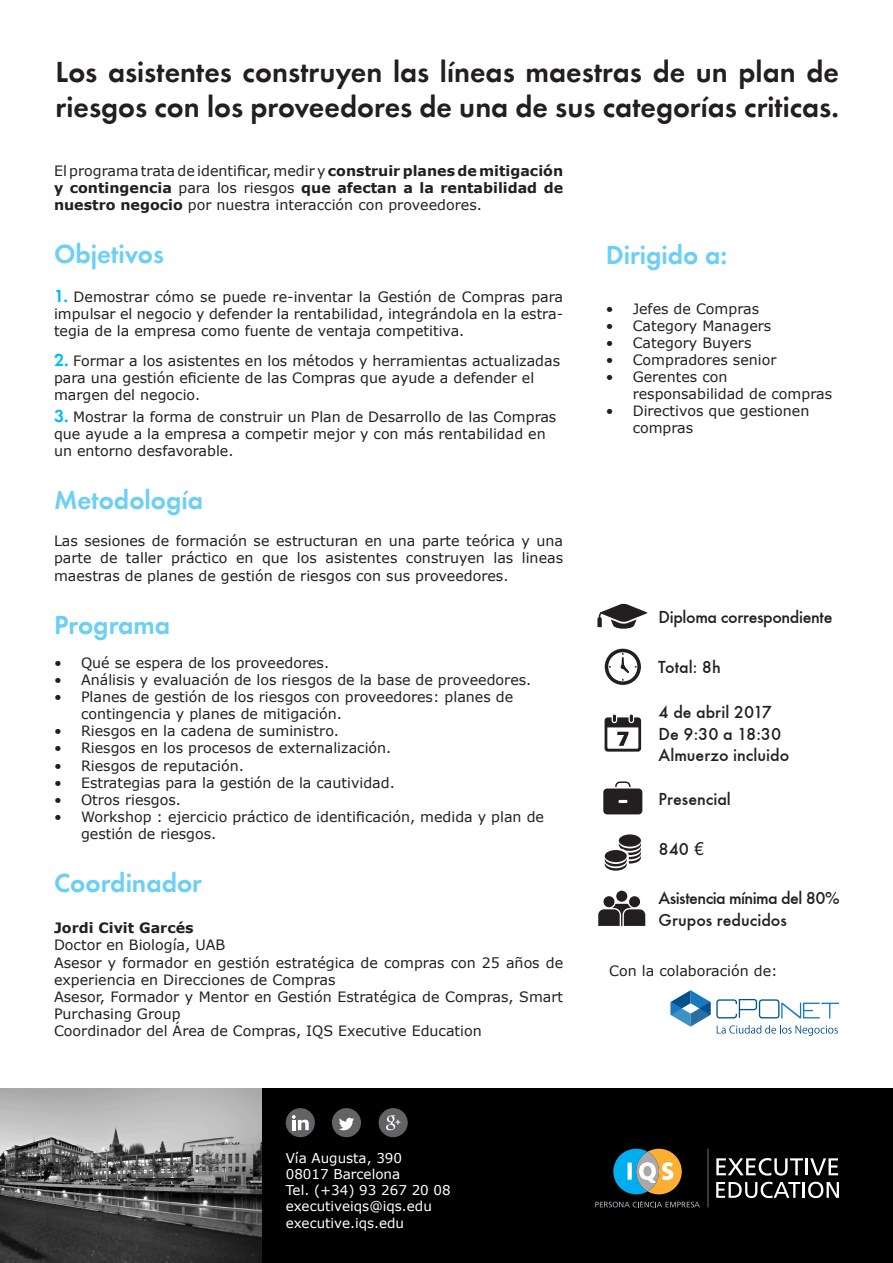
<style>
.page{position:relative;width:893px;height:1263px;background:#fff}
.page>*{position:absolute;margin:0;border:0;box-sizing:border-box;transform-origin:0 0}
.t1{font:30px/34.5px "Futura T Demi Ro 1";color:#231f20}
.t2{font:27px "Futura T Demi Ro 1";color:#6bcff6}
.t3{font:18px/21.6px "Futura T Medium";color:#231f20}
.t4{font:18px "Futura T Medium";letter-spacing:-.02em;color:#231f20}
.t5{font:18px "Futura T Medium";letter-spacing:-.03em;color:#231f20}
.t6{font:14.25px/17.1px "Verdana";color:#231f20}
.t7{font:700 14.25px "Verdana";color:#231f20}
.t8{font:13.5px "Verdana";color:#fff}
.s1{font-weight:700}
.s2{font-family:"Futura T Demi Ro 1";font-size:18px;color:#01bdf2}
.s3{font-family:"Avenir LT Std";font-weight:500}
</style>
<div class="page">
<div style="left:0;top:1089px;width:893px;height:174px;background:#000"></div>
<img style="left:0;top:1089px;width:261px;height:174px">
<div style="left:379px;top:1108px;width:29px;height:29px;background:#636366;border-radius:50%"></div>
<svg style="left:386px;top:1115px;width:14px;height:15px"></svg>
<div style="left:286px;top:1108px;width:29px;height:29px;background:#636366;border-radius:50%"></div>
<svg style="left:292px;top:1115px;width:17px;height:15px"></svg>
<div style="left:332px;top:1108px;width:29px;height:29px;background:#636366;border-radius:50%"></div>
<svg style="left:339px;top:1118px;width:15px;height:12px"></svg>
<svg style="left:605px;top:842px;width:36px;height:29px"></svg>
<div style="left:619px;top:834px;width:22px;height:13px;background:#231f20;border-radius:50%"></div>
<div style="left:605px;top:850px;width:22px;height:12px;background:#231f20;border-radius:50%"></div>
<svg style="left:597px;top:604px;width:50px;height:25px"></svg>
<svg style="left:603px;top:781px;width:39px;height:33px"></svg>
<div style="left:616px;top:891px;width:11px;height:11px;background:#231f20;border-radius:50%"></div>
<div style="left:603px;top:896px;width:11px;height:11px;background:#231f20;border-radius:50%"></div>
<svg style="left:598px;top:904px;width:47px;height:22px"></svg>
<div style="left:629px;top:896px;width:11px;height:11px;background:#231f20;border-radius:50%"></div>
<svg style="left:605px;top:649px;width:36px;height:36px"></svg>
<svg style="left:605px;top:715px;width:36px;height:37px"></svg>
<svg style="left:716px;top:1158px;width:87px;height:17px"></svg>
<hr style="left:805px;top:1158px;width:3px;height:17px;background:#fff">
<svg style="left:810px;top:1158px;width:28px;height:17px"></svg>
<svg style="left:716px;top:1182px;width:123px;height:16px"></svg>
<svg style="left:613px;top:1149px;width:69px;height:45px;background:#7d9b8d"></svg>
<svg style="left:595px;top:1201px;width:105px;height:6px"></svg>
<svg style="left:708px;top:1149px;width:1px;height:58px"></svg>
<svg style="left:716px;top:999px;width:123px;height:19px"></svg>
<svg style="left:717px;top:1025px;width:121px;height:11px"></svg>
<svg style="left:671px;top:990px;width:39px;height:37px"></svg>
<p class="t1" style="left:56px;top:55px;width:785px">Los asistentes construyen las líneas maestras de un plan de riesgos con los proveedores de una de sus categorías criticas.</p>
<p class="t6" style="left:54px;top:162px;width:511px;text-align:justify">El programa trata de identificar, medir y <span class="s1">construir planes de mitigación y contingencia</span> para los riesgos <span class="s1">que afectan a la rentabilidad de nuestro negocio</span> por nuestra interacción con proveedores.</p>
<p class="t2" style="left:54px;top:238px;width:112px">Objetivos</p>
<p class="t6" style="left:54px;top:288px;width:511px;text-align:justify"><span class="s2">1.</span> Demostrar cómo se puede re-inventar la Gestión de Compras para impulsar el negocio y defender la rentabilidad, integrándola en la estra&shy;tegia de la empresa como fuente de ventaja competitiva.</p>
<p class="t6" style="left:54px;top:352px;width:508px"><span class="s2">2.</span> Formar a los asistentes en los métodos y herramientas actualizadas para una gestión eficiente de las Compras que ayude a defender el margen del negocio.</p>
<p class="t6" style="left:54px;top:408px;width:504px"><span class="s2">3.</span> Mostrar la forma de construir un Plan de Desarrollo de las Compras que ayude a la empresa a competir mejor y con más rentabilidad en un entorno desfavorable.</p>
<p class="t2" style="left:54px;top:484px;width:151px">Metodología</p>
<p class="t6" style="left:54px;top:532px;width:511px;text-align:justify">Las sesiones de formación se estructuran en una parte teórica y una parte de taller práctico en que los asistentes construyen las lineas maestras de planes de gestión de riesgos con sus proveedores.</p>
<p class="t2" style="left:54px;top:609px;width:118px">Programa</p>
<p class="t6" style="left:54px;top:654px;width:277px">• Qué se espera de los proveedores.</p>
<p class="t6" style="left:54px;top:671px;width:479px">• Análisis y evaluación de los riesgos de la base de proveedores.</p>
<p class="t6" style="left:81px;top:688px;width:434px;text-indent:-27px">• Planes de gestión de los riesgos con proveedores: planes de contingencia y planes de mitigación.</p>
<p class="t6" style="left:54px;top:722px;width:286px">• Riesgos en la cadena de suministro.</p>
<p class="t6" style="left:54px;top:740px;width:339px">• Riesgos en los procesos de externalización.</p>
<p class="t6" style="left:54px;top:757px;width:191px">• Riesgos de reputación.</p>
<p class="t6" style="left:54px;top:774px;width:342px">• Estrategias para la gestión de la cautividad.</p>
<p class="t6" style="left:54px;top:791px;width:129px">• Otros riesgos.</p>
<p class="t6" style="left:81px;top:808px;width:464px;text-indent:-27px">• Workshop : ejercicio práctico de identificación, medida y plan de gestión de riesgos.</p>
<p class="t2" style="left:54px;top:867px;width:150px">Coordinador</p>
<p class="t7" style="left:54px;top:918px;width:141px">Jordi Civit Garcés</p>
<p class="t6" style="left:54px;top:936px;width:173px">Doctor en Biología, UAB</p>
<p class="t6" style="left:54px;top:954px;width:511px">Asesor y formador en gestión estratégica de compras con 25 años de experiencia en Direcciones de Compras</p>
<p class="t6" style="left:54px;top:988px;width:511px">Asesor, Formador y Mentor en Gestión Estratégica de Compras, Smart<br>Purchasing Group</p>
<p class="t6" style="left:54px;top:1022px;width:429px">Coordinador del Área de Compras, IQS Executive Education</p>
<p class="t2" style="left:606px;top:239px;width:123px">Dirigido a:</p>
<p class="t6" style="left:606px;top:300px;width:155px">• Jefes de Compras</p>
<p class="t6" style="left:606px;top:317px;width:167px">• Category Managers</p>
<p class="t6" style="left:606px;top:334px;width:147px">• Category Buyers</p>
<p class="t6" style="left:606px;top:351px;width:172px">• Compradores senior</p>
<p class="t6" style="left:633px;top:368px;width:201px;text-indent:-27px">• Gerentes con responsabilidad de compras</p>
<p class="t6" style="left:633px;top:402px;width:178px;text-indent:-27px">• Directivos que gestionen compras</p>
<p class="t4" style="left:659px;top:606px;width:175px">Diploma correspondiente</p>
<p class="t3" style="left:658px;top:657px;width:64px">Total: 8h</p>
<p class="t3" style="left:659px;top:701px;width:124px">4 de abril 2017<br>De 9:30 a 18:30</p>
<p class="t3" style="left:659px;top:745px;width:132px">Almuerzo incluido</p>
<p class="t3" style="left:659px;top:788px;width:74px">Presencial</p>
<p class="t3" style="left:659px;top:838px;width:47px">840 <span class="s3">€</span></p>
<p class="t5" style="left:659px;top:887px;width:183px">Asistencia mínima del 80%</p>
<p class="t3" style="left:659px;top:909px;width:130px">Grupos reducidos</p>
<p class="t6" style="left:609px;top:962px;width:170px">Con la colaboración de:</p>
<p class="t8" style="left:286px;top:1148px;width:118px">Vía Augusta, 390</p>
<p class="t8" style="left:286px;top:1165px;width:116px">08017 Barcelona</p>
<p class="t8" style="left:286px;top:1181px;width:167px">Tel. (+34) 93 267 20 08</p>
<p class="t8" style="left:286px;top:1197px;width:148px">executiveiqs@iqs.edu</p>
<p class="t8" style="left:286px;top:1213px;width:120px">executive.iqs.edu</p>
</div>
